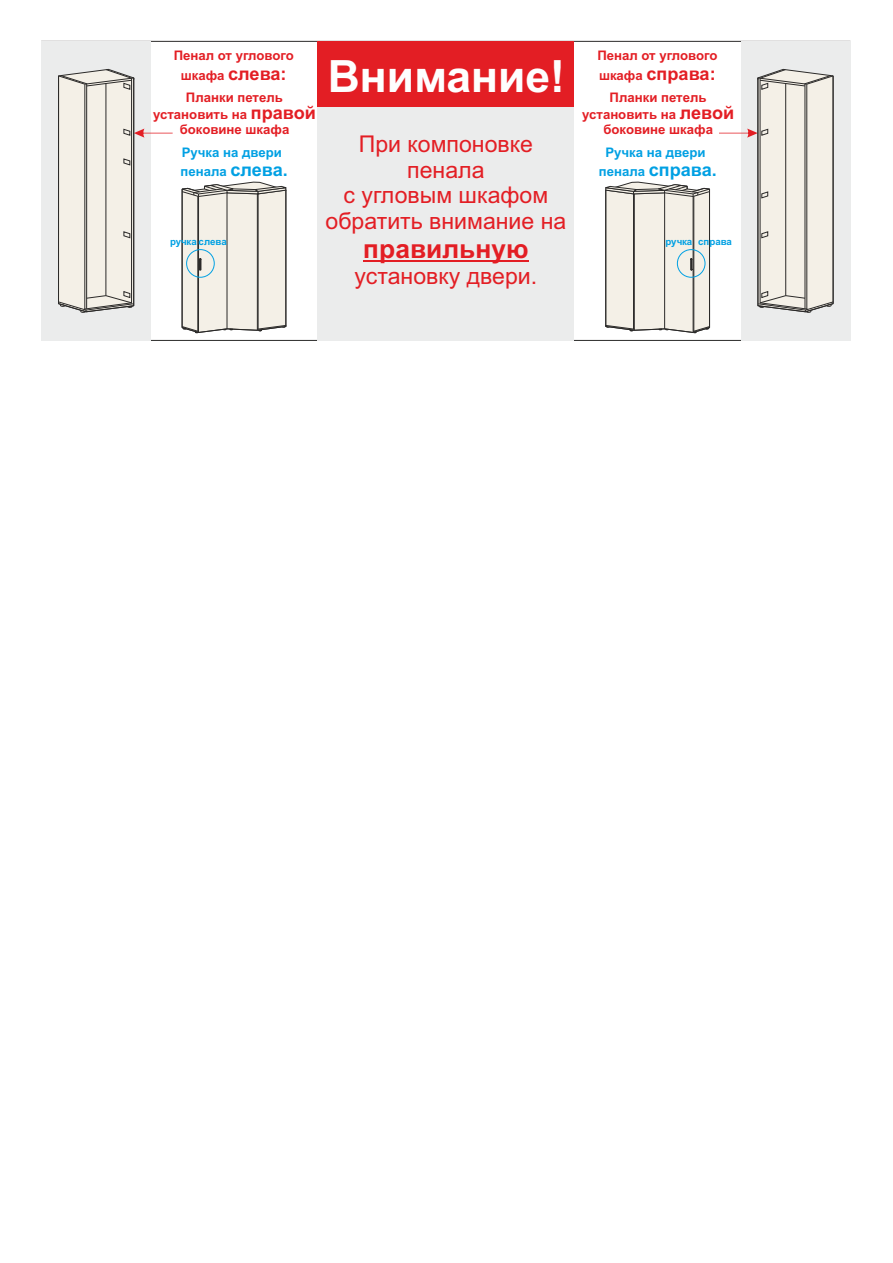
<style>
.page{position:relative;width:893px;height:1263px;background:#fff}
.page>*{position:absolute;margin:0;border:0;box-sizing:border-box;transform-origin:0 0}
.t1{font:700 44.55px "Arial";color:#fefefe}
.t2{font:700 26.4px "Arial";color:#e31e24}
.t3{font:23.1px/25.8px "Arial";color:#e31e24;text-align:center}
.t4{font:700 18.15px "Arial";color:#e31e24}
.t5{font:700 18.15px "Arial";color:#00a0e3}
.t6{font:700 13.2px/16px "Arial";color:#e31e24;text-align:center}
.t7{font:700 13.2px/19.2px "Arial";color:#00a0e3}
.t8{font:700 9.75px "Arial";color:#00a0e3}
.s1{font-size:13.2px}
.s2{font-size:18.15px}
</style>
<div class="page">
<div style="left:42px;top:41px;width:109px;height:299px;background:#ebecec"></div>
<div style="left:317px;top:106px;width:257px;height:234px;background:#ebecec"></div>
<div style="left:317px;top:41px;width:257px;height:65px;background:#e31e24"></div>
<svg style="left:181px;top:181px;width:106px;height:153px;background:#dfdcd4"></svg>
<div style="left:186px;top:249px;width:29px;height:29px;border:1px solid #00a0e3;border-radius:50%"></div>
<hr style="left:363px;top:260px;width:165px;height:1px;background:#e31e24">
<div style="left:741px;top:41px;width:109px;height:299px;background:#ebecec"></div>
<svg style="left:605px;top:181px;width:106px;height:153px;background:#dedbd3"></svg>
<div style="left:677px;top:249px;width:28px;height:29px;border:1px solid #00a0e3;border-radius:50%"></div>
<svg style="left:58px;top:69px;width:115px;height:244px"></svg>
<svg style="left:719px;top:69px;width:115px;height:244px"></svg>
<p class="t6" style="left:174px;top:49px;width:122px">Пенал от углового</p>
<h3 class="t4" style="left:181px;top:66px;width:107px"><span class="s1">шкафа</span> слева:</h3>
<p class="t6" style="left:153px;top:91px;width:164px">Планки петель установить на <span class="s2">правой </span>боковине шкафа</p>
<p class="t7" style="left:180px;top:144px;width:109px">Ручка на двери пенала <span class="s2">слева.</span></p>
<p class="t8" style="left:170px;top:238px;width:58px">ручка слева</p>
<h1 class="t1" style="left:328px;top:59px;width:239px">Внимание!</h1>
<h3 class="t3" style="left:326px;top:133px;width:242px">При компоновке пенала<br>с угловым шкафом обратить внимание на</h3>
<h2 class="t2" style="left:363px;top:239px;width:167px">правильную</h2>
<h3 class="t3" style="left:355px;top:265px;width:184px">установку двери.</h3>
<p class="t6" style="left:597px;top:49px;width:122px">Пенал от углового</p>
<h3 class="t4" style="left:599px;top:66px;width:118px"><span class="s1">шкафа</span> справа:</h3>
<p class="t6" style="left:582px;top:91px;width:154px">Планки петель установить на <span class="s2">левой </span>боковине шкафа</p>
<p class="t7" style="left:605px;top:144px;width:102px">Ручка на двери</p>
<h3 class="t5" style="left:599px;top:163px;width:120px"><span class="s1">пенала</span> справа.</h3>
<p class="t8" style="left:666px;top:238px;width:68px">ручка справа</p>
</div>
